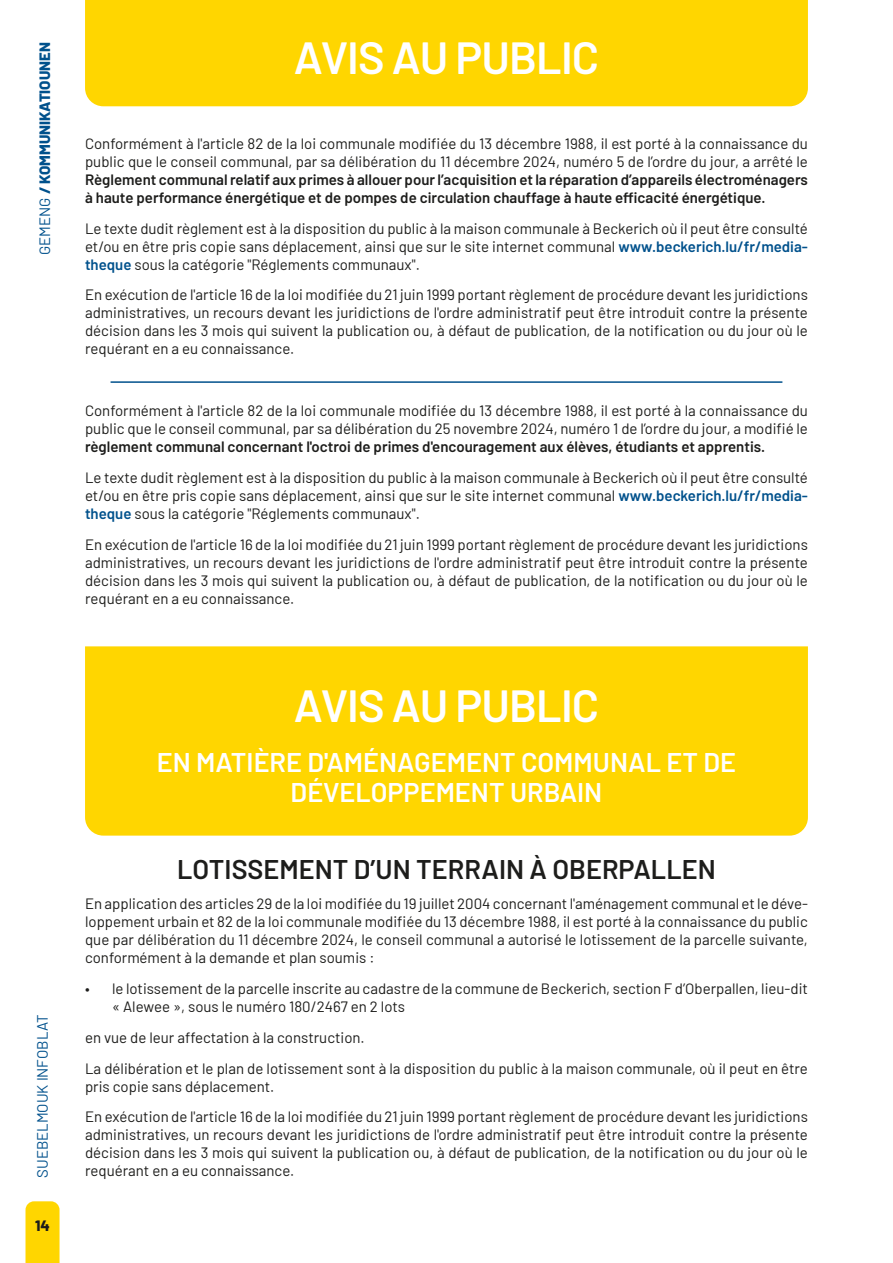
<style>
.page{position:relative;width:893px;height:1263px;background:#fff}
.page>*{position:absolute;margin:0;border:0;box-sizing:border-box;transform-origin:0 0}
._01-TXT-_TITRE_RUBRIQUE_FR{font:600 45px "Barlow";letter-spacing:-.02em;color:#fff}
._01-TXT-TITRE_2_LUX{font:600 27px/30px "Barlow";color:#fff;text-align:center}
._01-TXT-TITRE_2_LUX-2{font:600 27px "Barlow";color:#1d1d1b}
._01-TXT-COURANT_LUX{font:15px/18px "Barlow";color:#1d1d1b;text-align:justify}
._01-TXT-COURANT_LUX-2{font:600 15px/18px "Barlow";color:#1d1d1b;text-align:justify}
.t1{font:800 15px "Barlow";color:#00518c}
.t2{font:15px "Barlow";color:#00518c}
.t3{font:800 15px "Barlow";color:#1d1d1b}
.s1{font-weight:400}
.s2{font-weight:600;color:#00518c}
.s3{font-weight:600}
</style>
<div class="page">
<div style="left:26px;top:1201px;width:34px;height:62px;background:#ffd600"></div>
<div style="left:85px;top:646px;width:723px;height:190px;background:#ffd600"></div>
<div style="left:85px;top:0;width:723px;height:106px;background:#ffd600"></div>
<hr style="left:111px;top:381px;width:671px;height:2px;background:#00518c">
<p class="t1" style="left:33px;top:255px;width:214px;rotate:-90deg"><span class="s1">GEMENG</span> / KOMMUNIKATIOUNEN</p>
<p class="_01-TXT-_TITRE_RUBRIQUE_FR" style="left:294px;top:25px;width:307px">AVIS AU PUBLIC</p>
<p class="_01-TXT-COURANT_LUX-2" style="left:85px;top:133px;width:724px"><span class="s1">Conformément à l'article 82 de la loi communale modifiée du 13 décembre 1988, il est porté à la connaissance du public que le conseil communal, par sa délibération du 11 décembre 2024, numéro 5 de l’ordre du jour, a arrêté le </span>Règlement communal relatif aux primes à allouer pour l’acquisition et la réparation d’appareils électroménagers à haute performance énergétique et de pompes de circulation chauffage à haute efficacité énergétique.</p>
<p class="_01-TXT-COURANT_LUX" style="left:85px;top:218px;width:724px">Le texte dudit règlement est à la disposition du public à la maison communale à Beckerich où il peut être consulté et/ou en être pris copie sans déplacement, ainsi que sur le site internet communal <span class="s2">www.beckerich.lu/fr/media&shy;theque</span> sous la catégorie "Réglements communaux".</p>
<p class="_01-TXT-COURANT_LUX" style="left:85px;top:285px;width:724px">En exécution de l'article 16 de la loi modifiée du 21 juin 1999 portant règlement de procédure devant les juridictions administratives, un recours devant les juridictions de l'ordre administratif peut être introduit contre la présente décision dans les 3 mois qui suivent la publication ou, à défaut de publication, de la notification ou du jour où le requérant en a eu connaissance.</p>
<p class="_01-TXT-COURANT_LUX" style="left:85px;top:400px;width:724px">Conformément à l'article 82 de la loi communale modifiée du 13 décembre 1988, il est porté à la connaissance du public que le conseil communal, par sa délibération du 25 novembre 2024, numéro 1 de l’ordre du jour, a modifié le <span class="s3">règlement communal concernant l'octroi de primes d'encouragement aux élèves, étudiants et apprentis.</span></p>
<p class="_01-TXT-COURANT_LUX" style="left:85px;top:467px;width:724px">Le texte dudit règlement est à la disposition du public à la maison communale à Beckerich où il peut être consulté et/ou en être pris copie sans déplacement, ainsi que sur le site internet communal <span class="s2">www.beckerich.lu/fr/media&shy;theque</span> sous la catégorie "Réglements communaux".</p>
<p class="_01-TXT-COURANT_LUX" style="left:85px;top:534px;width:724px">En exécution de l'article 16 de la loi modifiée du 21 juin 1999 portant règlement de procédure devant les juridictions administratives, un recours devant les juridictions de l'ordre administratif peut être introduit contre la présente décision dans les 3 mois qui suivent la publication ou, à défaut de publication, de la notification ou du jour où le requérant en a eu connaissance.</p>
<p class="_01-TXT-_TITRE_RUBRIQUE_FR" style="left:294px;top:672px;width:307px">AVIS AU PUBLIC</p>
<p class="t2" style="left:32px;top:1178px;width:165px;rotate:-90deg">SUEBELMOUK INFOBLAT</p>
<p class="t3" style="left:35px;top:1214px;width:16px">14</p>
<p class="_01-TXT-TITRE_2_LUX" style="left:157px;top:745px;width:581px">EN MATIÈRE D'AMÉNAGEMENT COMMUNAL ET DE<br>DÉVELOPPEMENT URBAIN</p>
<p class="_01-TXT-TITRE_2_LUX-2" style="left:177px;top:849px;width:540px">LOTISSEMENT D’UN TERRAIN À OBERPALLEN</p>
<p class="_01-TXT-COURANT_LUX" style="left:85px;top:894px;width:724px">En application des articles 29 de la loi modifiée du 19 juillet 2004 concernant l'aménagement communal et le déve&shy;loppement urbain et 82 de la loi communale modifiée du 13 décembre 1988, il est porté à la connaissance du public que par délibération du 11 décembre 2024, le conseil communal a autorisé le lotissement de la parcelle suivante, conformément à la demande et plan soumis :</p>
<p class="_01-TXT-COURANT_LUX" style="left:112px;top:978px;width:697px;text-indent:-27px">• le lotissement de la parcelle inscrite au cadastre de la commune de Beckerich, section F d’Oberpallen, lieu-dit « Alewee », sous le numéro 180/2467 en 2 lots</p>
<p class="_01-TXT-COURANT_LUX" style="left:85px;top:1027px;width:281px">en vue de leur affectation à la construction.</p>
<p class="_01-TXT-COURANT_LUX" style="left:85px;top:1058px;width:724px">La délibération et le plan de lotissement sont à la disposition du public à la maison communale, où il peut en être pris copie sans déplacement.</p>
<p class="_01-TXT-COURANT_LUX" style="left:85px;top:1107px;width:724px">En exécution de l'article 16 de la loi modifiée du 21 juin 1999 portant règlement de procédure devant les juridictions administratives, un recours devant les juridictions de l'ordre administratif peut être introduit contre la présente décision dans les 3 mois qui suivent la publication ou, à défaut de publication, de la notification ou du jour où le requérant en a eu connaissance.</p>
</div>
